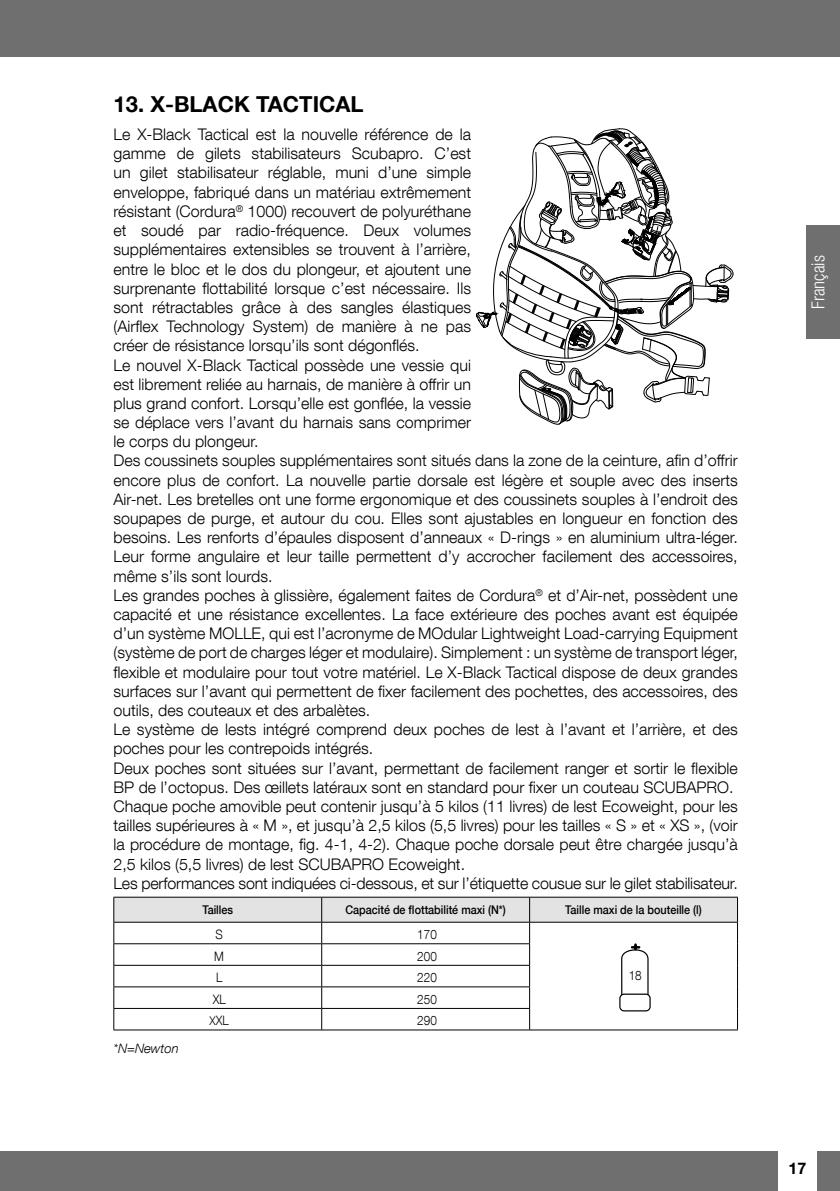
<style>
.page{position:relative;width:840px;height:1191px;background:#fff}
.page>*{position:absolute;margin:0;border:0;box-sizing:border-box;transform-origin:0 0}
.t1{font:700 22px "Helvetica Neue LT Com";color:#000}
.t2{font:300 condensed 18px "Helvetica Neue LT Com";color:#fff}
.t3{font:300 16px/19.2px "Helvetica Neue LT Com";color:#000}
.t4{font:700 16px "Helvetica Neue LT Com";color:#000}
.t5{font:300 13px "Helvetica Neue LT Com";color:#000;scale:.9 1}
.t6{font:italic 300 13px "Helvetica Neue LT Com";color:#000}
.t7{font:500 12px "Helvetica Neue LT Com";color:#000;scale:.9 1}
.s1{font-size:12px}
</style>
<div class="page">
<div style="left:0;top:0;width:839px;height:57px;background:#706f6f"></div>
<div style="left:0;top:1151px;width:777px;height:40px;background:#706f6f"></div>
<div style="left:816px;top:1151px;width:23px;height:40px;background:#706f6f"></div>
<div style="left:805px;top:225px;width:34px;height:114px;background:#706f6f"></div>
<svg style="left:476px;top:129px;width:256px;height:296px"></svg>
<hr style="left:113px;top:1029px;width:208px;height:1px;background:#000">
<hr style="left:529px;top:1029px;width:208px;height:1px;background:#000">
<hr style="left:321px;top:1029px;width:208px;height:1px;background:#000">
<svg style="left:113px;top:897px;width:624px;height:132px"></svg>
<h1 class="t1" style="left:113px;top:90px;width:251px">13. X-BLACK TACTICAL</h1>
<p class="t3" style="left:113px;top:124px;width:625px">Le X-Black Tactical est la nouvelle référence de la<br>gamme de gilets stabilisateurs Scubapro. C’est<br>un gilet stabilisateur réglable, muni d’une simple<br>enveloppe, fabriqué dans un matériau extrêmement<br>résistant (Cordura<sup>®</sup> 1000) recouvert de polyuréthane<br>et soudé par radio-fréquence. Deux volumes<br>supplémentaires extensibles se trouvent à l’arrière,<br>entre le bloc et le dos du plongeur, et ajoutent une<br>surprenante flottabilité lorsque c’est nécessaire. Ils<br>sont rétractables grâce à des sangles élastiques<br>(Airflex Technology System) de manière à ne pas<br>créer de résistance lorsqu’ils sont dégonflés.<br>Le nouvel X-Black Tactical possède une vessie qui<br>est librement reliée au harnais, de manière à offrir un<br>plus grand confort. Lorsqu’elle est gonflée, la vessie<br>se déplace vers l’avant du harnais sans comprimer<br>le corps du plongeur.<br>Des coussinets souples supplémentaires sont situés dans la zone de la ceinture, afin d’offrir encore plus de confort. La nouvelle partie dorsale est légère et souple avec des inserts Air-net. Les bretelles ont une forme ergonomique et des coussinets souples à l’endroit des soupapes de purge, et autour du cou. Elles sont ajustables en longueur en fonction des besoins. Les renforts d’épaules disposent d’anneaux « D-rings » en aluminium ultra-léger.<br>Leur forme angulaire et leur taille permettent d’y accrocher facilement des accessoires, même s’ils sont lourds.<br>Les grandes poches à glissière, également faites de Cordura<sup>®</sup> et d’Air-net, possèdent une capacité et une résistance excellentes. La face extérieure des poches avant est équipée d’un système MOLLE, qui est l’acronyme de MOdular Lightweight Load-carrying Equipment (système de port de charges léger et modulaire). Simplement : un système de transport léger, flexible et modulaire pour tout votre matériel. Le X-Black Tactical dispose de deux grandes surfaces sur l’avant qui permettent de fixer facilement des pochettes, des accessoires, des outils, des couteaux et des arbalètes.<br>Le système de lests intégré comprend deux poches de lest à l’avant et l’arrière, et des poches pour les contrepoids intégrés.<br>Deux poches sont situées sur l’avant, permettant de facilement ranger et sortir le flexible BP de l’octopus. Des œillets latéraux sont en standard pour fixer un couteau SCUBAPRO.<br>Chaque poche amovible peut contenir jusqu’à 5 kilos (11 livres) de lest Ecoweight, pour les tailles supérieures à « M », et jusqu’à 2,5 kilos (5,5 livres) pour les tailles « S » et « XS », (voir la procédure de montage, fig. 4-1, 4-2). Chaque poche dorsale peut être chargée jusqu’à 2,5 kilos (5,5 livres) de lest SCUBAPRO Ecoweight.<br>Les performances sont indiquées ci-dessous, et sur l’étiquette cousue sur le gilet stabilisateur.</p>
<p class="t7" style="left:202px;top:902px;width:36px">Tailles</p>
<p class="t7" style="left:345px;top:902px;width:180px">Capacité de flottabilité maxi (N*)</p>
<p class="t7" style="left:565px;top:902px;width:153px">Taille maxi de la bouteille (l)</p>
<p class="t5" style="left:215px;top:926px;width:10px">S</p>
<p class="t5" style="left:417px;top:926px;width:23px">170</p>
<p class="t5" style="left:628px;top:967px;width:16px">18</p>
<p class="t5" style="left:214px;top:948px;width:12px">M</p>
<p class="t5" style="left:417px;top:948px;width:23px">200</p>
<p class="t5" style="left:216px;top:969px;width:8px">L</p>
<p class="t5" style="left:417px;top:969px;width:23px">220</p>
<p class="t5" style="left:212px;top:991px;width:16px">XL</p>
<p class="t5" style="left:417px;top:991px;width:23px">250</p>
<p class="t5" style="left:209px;top:1012px;width:23px"><span class="s1">X</span>XL</p>
<p class="t5" style="left:417px;top:1012px;width:23px">290</p>
<p class="t6" style="left:113px;top:1040px;width:67px">*N=Newton</p>
<p class="t2" style="left:807px;top:309px;width:55px;rotate:-90deg">Français</p>
<p class="t4" style="left:788px;top:1158px;width:19px">17</p>
</div>
